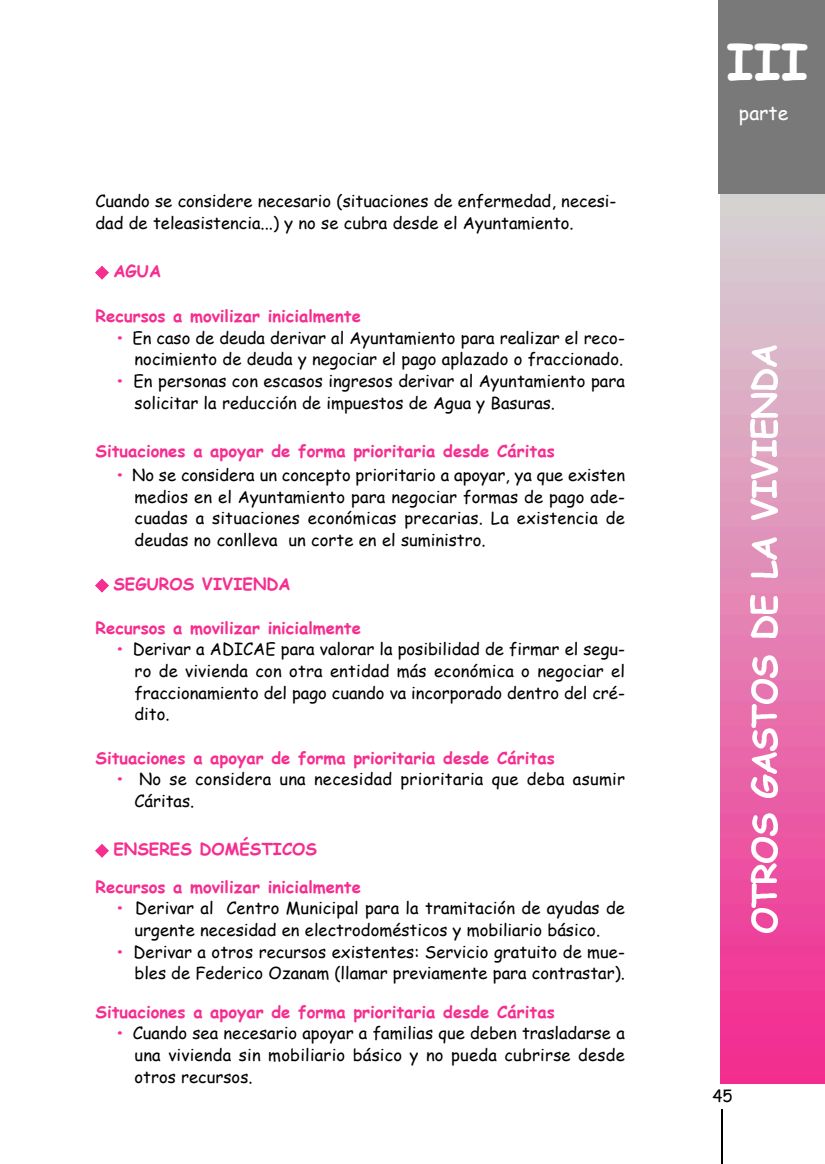
<style>
.page{position:relative;width:825px;height:1164px;background:#fff}
.page>*{position:absolute;margin:0;border:0;box-sizing:border-box;transform-origin:0 0}
.t1{font:700 49.8px "Comic Sans MS";color:#fff}
.t2{font:19.35px "Comic Sans MS";color:#fff}
.t3{font:16.65px/21.8px "Comic Sans MS";color:#000}
.t4{font:700 16.65px "Comic Sans MS";color:#f52e90}
.s1{font-weight:700;color:#f52e90}
</style>
<div class="page">
<hr style="left:721px;top:1108px;width:1px;height:55px;background:#000">
<img style="left:720px;top:194px;width:104px;height:889px">
<img style="left:738px;top:908px;width:38px;height:25px">
<img style="left:748px;top:863px;width:28px;height:44px">
<img style="left:738px;top:837px;width:38px;height:25px">
<img style="left:748px;top:813px;width:28px;height:22px">
<img style="left:748px;top:775px;width:28px;height:22px">
<img style="left:738px;top:752px;width:38px;height:22px">
<img style="left:748px;top:704px;width:28px;height:46px">
<img style="left:738px;top:679px;width:38px;height:24px">
<img style="left:748px;top:655px;width:28px;height:22px">
<img style="left:748px;top:616px;width:29px;height:21px">
<img style="left:748px;top:595px;width:29px;height:19px">
<img style="left:748px;top:560px;width:29px;height:18px">
<img style="left:738px;top:538px;width:38px;height:21px">
<img style="left:738px;top:498px;width:39px;height:21px">
<img style="left:748px;top:480px;width:28px;height:17px">
<img style="left:738px;top:458px;width:39px;height:21px">
<img style="left:748px;top:440px;width:28px;height:17px">
<img style="left:748px;top:419px;width:29px;height:19px">
<img style="left:748px;top:393px;width:29px;height:24px">
<img style="left:748px;top:369px;width:29px;height:21px">
<img style="left:738px;top:345px;width:38px;height:21px">
<div style="left:718px;top:0;width:106px;height:194px;background:#797979"></div>
<p class="t3" style="left:95px;top:190px;width:522px">Cuando se considere necesario (situaciones de enfermedad, necesi&shy;dad de teleasistencia...) y no se cubra desde el Ayuntamiento.</p>
<p class="t4" style="left:113px;top:258px;width:49px">AGUA</p>
<p class="t4" style="left:95px;top:304px;width:267px">Recursos a movilizar inicialmente</p>
<p class="t3" style="left:115px;top:326px;width:511px;text-align:right"><span class="s1">•</span> En caso de deuda derivar al Ayuntamiento para realizar el reco&shy;nocimiento de deuda y negociar el pago aplazado o fraccionado.</p>
<p class="t3" style="left:134px;top:369px;width:491px;text-indent:-19px"><span class="s1">•</span> En personas con escasos ingresos derivar al Ayuntamiento para solicitar la reducción de impuestos de Agua y Basuras.</p>
<p class="t4" style="left:95px;top:438px;width:460px">Situaciones a apoyar de forma prioritaria desde Cáritas</p>
<p class="t3" style="left:134px;top:463px;width:492px;text-align:justify;text-indent:-19px"><span class="s1">•</span> No se considera un concepto prioritario a apoyar, ya que existen medios en el Ayuntamiento para negociar formas de pago ade&shy;cuadas a situaciones económicas precarias. La existencia de deudas no conlleva un corte en el suministro.</p>
<p class="t4" style="left:113px;top:571px;width:179px">SEGUROS VIVIENDA</p>
<p class="t4" style="left:95px;top:615px;width:267px">Recursos a movilizar inicialmente</p>
<p class="t3" style="left:134px;top:637px;width:492px;text-align:justify;text-indent:-19px"><span class="s1">•</span> Derivar a ADICAE para valorar la posibilidad de firmar el segu&shy;ro de vivienda con otra entidad más económica o negociar el fraccionamiento del pago cuando va incorporado dentro del cré&shy;dito.</p>
<p class="t4" style="left:95px;top:745px;width:460px">Situaciones a apoyar de forma prioritaria desde Cáritas</p>
<p class="t3" style="left:134px;top:768px;width:491px;text-indent:-19px"><span class="s1">•</span> No se considera una necesidad prioritaria que deba asumir<br>Cáritas.</p>
<p class="t4" style="left:113px;top:836px;width:205px">ENSERES DOMÉSTICOS</p>
<p class="t4" style="left:95px;top:874px;width:267px">Recursos a movilizar inicialmente</p>
<p class="t3" style="left:115px;top:896px;width:511px;text-align:center"><span class="s1">•</span> Derivar al Centro Municipal para la tramitación de ayudas de urgente necesidad en electrodomésticos y mobiliario básico.</p>
<p class="t3" style="left:115px;top:940px;width:511px;text-align:right"><span class="s1">•</span> Derivar a otros recursos existentes: Servicio gratuito de mue&shy;bles de Federico Ozanam (llamar previamente para contrastar).</p>
<p class="t4" style="left:95px;top:999px;width:460px">Situaciones a apoyar de forma prioritaria desde Cáritas</p>
<p class="t3" style="left:134px;top:1021px;width:491px;text-align:justify;text-indent:-19px"><span class="s1">•</span> Cuando sea necesario apoyar a familias que deben trasladarse a una vivienda sin mobiliario básico y no pueda cubrirse desde otros recursos.</p>
<h1 class="t1" style="left:726px;top:25px;width:83px">III</h1>
<p class="t2" style="left:738px;top:98px;width:51px">parte</p>
<p class="t3" style="left:712px;top:1084px;width:22px">45</p>
</div>
